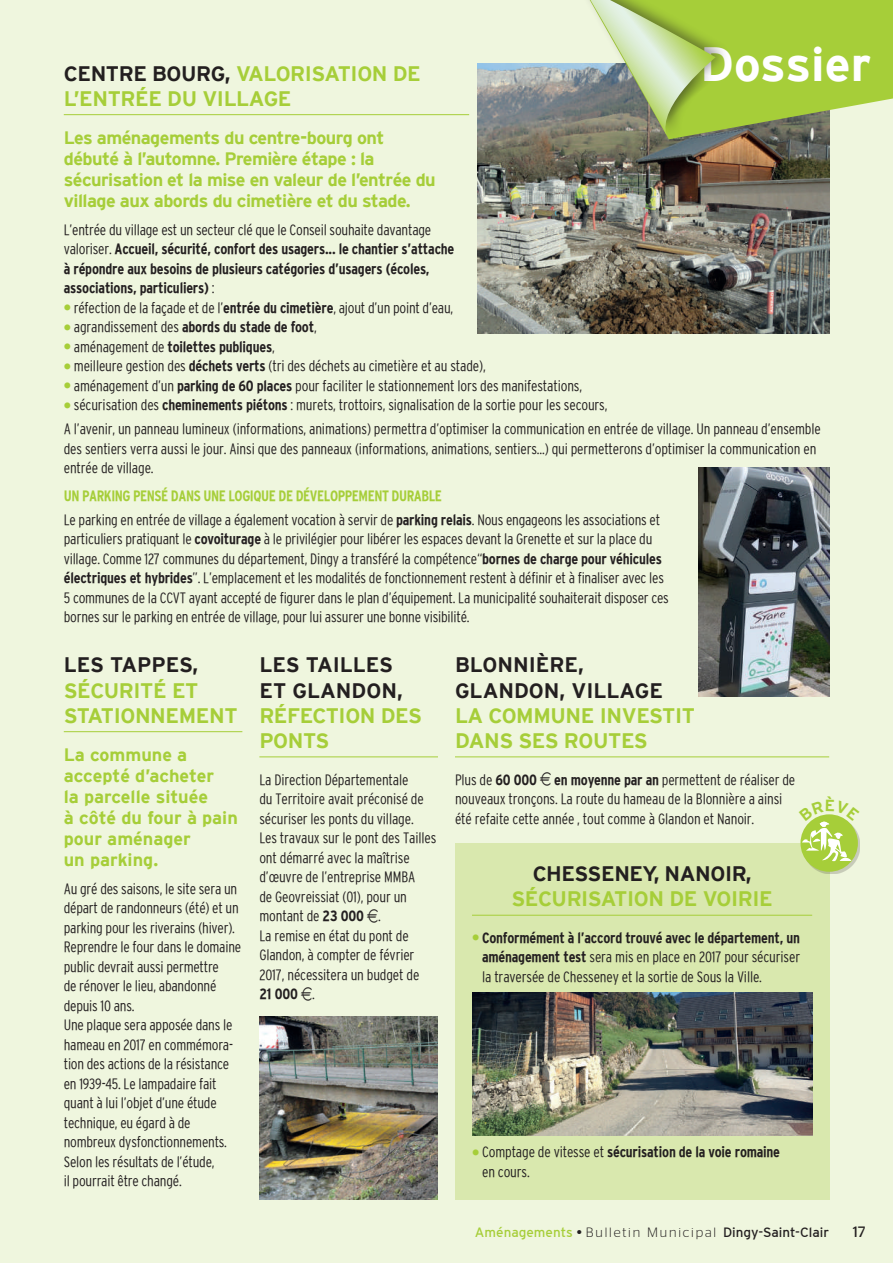
<style>
.page{position:relative;width:893px;height:1263px;background:#eff6de}
.page>*{position:absolute;margin:0;border:0;box-sizing:border-box;transform-origin:0 0}
.t1{font:700 48px "Interstate";color:#fff}
.t2{font:700 21px/25.2px "Interstate";letter-spacing:-.02em;color:#a6ce39}
.t3{font:700 21px/25.2px "Interstate";color:#231f20}
.t4{font:700 21px "Interstate";letter-spacing:-.02em;color:#231f20}
.t5{font:700 18px/21px "Interstate";letter-spacing:-.03em;color:#a6ce39}
.t6{font:700 18px/21px "Interstate";color:#a6ce39}
.t7{font:300 condensed 15px/19.5px "Interstate";letter-spacing:-.015em;color:#231f20}
.t8{font:700 condensed 15px/19.5px "Interstate";letter-spacing:-.015em;color:#231f20}
.t9{font:15px "Stag Sans";color:#231f20}
.t10{font:13.5px "Interstate";color:#231f20}
.s1{color:#231f20}
.s2{font-weight:300}
.s3{font-weight:700;font-size:18px;color:#a6ce39}
.s4{font-weight:700}
.s5{font-size:18px;color:#a6ce39}
.s6{font-weight:700;color:#a6ce39}
.s7{font-family:"Euro Logo";font-weight:400;font-stretch:normal;font-size:13.5px}
.s8{color:#a6ce39}
.s9{font-family:"Stag Sans";font-weight:300}
</style>
<div class="page">
<hr style="left:64px;top:731px;width:178px;height:1px;background:#a6ce39">
<hr style="left:259px;top:756px;width:179px;height:1px;background:#a6ce39">
<hr style="left:64px;top:114px;width:405px;height:1px;background:#a6ce39">
<img style="left:478px;top:64px;width:351px;height:270px">
<img style="left:259px;top:1016px;width:179px;height:183px">
<div style="left:455px;top:843px;width:374px;height:356px;background:#d9e8ae"></div>
<hr style="left:472px;top:915px;width:340px;height:1px;background:#a6ce39">
<div style="left:803px;top:816px;width:57px;height:58px;background:#231f20;opacity:.2"></div>
<div style="left:800px;top:814px;width:58px;height:58px;background:#a6ce39;border-radius:50%"></div>
<div style="left:577px;top:0;width:154px;height:145px;background:#231f20;opacity:.5"></div>
<svg style="left:590px;top:0;width:303px;height:140px"></svg>
<img style="left:472px;top:993px;width:340px;height:142px">
<img style="left:699px;top:468px;width:130px;height:228px">
<hr style="left:455px;top:756px;width:374px;height:1px;background:#a6ce39">
<svg style="left:800px;top:814px;width:60px;height:47px"></svg>
<h1 class="t1" style="left:700px;top:37px;width:172px">Dossier</h1>
<h2 class="t2" style="left:64px;top:60px;width:359px"><span class="s1">CENTRE BOURG,</span> VALORISATION DE<br>L’ENTRÉE DU VILLAGE</h2>
<p class="t5" style="left:64px;top:127px;width:373px">Les aménagements du centre-bourg ont débuté à l’automne. Première étape : la sécurisation et la mise en valeur de l’entrée du village aux abords du cimetière et du stade.</p>
<p class="t8" style="left:64px;top:220px;width:392px"><span class="s2">L’entrée du village est un secteur clé que le Conseil souhaite davantage valoriser.</span> Accueil, sécurité, confort des usagers... le chantier s’attache à répondre aux besoins de plusieurs catégories d’usagers (écoles, associations, particuliers) <span class="s2">:</span></p>
<p class="t7" style="left:64px;top:298px;width:391px"><span class="s3">•</span> réfection de la façade et de l’<span class="s4">entrée du cimetière</span>, ajout d’un point d’eau,</p>
<p class="t8" style="left:64px;top:317px;width:254px"><span class="s5">•</span> <span class="s2">agrandissement des</span> abords du stade de foot<span class="s2">,</span></p>
<p class="t8" style="left:64px;top:337px;width:212px"><span class="s5">•</span> <span class="s2">aménagement de</span> toilettes publiques<span class="s2">,</span></p>
<p class="t7" style="left:64px;top:356px;width:424px"><span class="s3">•</span> meilleure gestion des <span class="s4">déchets verts</span> (tri des déchets au cimetière et au stade),</p>
<p class="t7" style="left:64px;top:376px;width:520px"><span class="s3">•</span> aménagement d’un <span class="s4">parking de 60 places</span> pour faciliter le stationnement lors des manifestations,</p>
<p class="t7" style="left:64px;top:393px;width:759px;line-height:23.7px"><span class="s3">•</span> sécurisation des <span class="s4">cheminements piétons</span> : murets, trottoirs, signalisation de la sortie pour les secours,<br>A l’avenir, un panneau lumineux (informations, animations) permettra d’optimiser la communication en entrée de village. Un panneau d’ensemble</p>
<p class="t7" style="left:64px;top:438px;width:754px">des sentiers verra aussi le jour. Ainsi que des panneaux (informations, animations, sentiers...) qui permetterons d’optimiser la communication en entrée de village.</p>
<p class="t7" style="left:64px;top:484px;width:598px;line-height:23.7px"><span class="s6">UN PARKING PENSÉ DANS UNE LOGIQUE DE DÉVELOPPEMENT DURABLE<br></span>Le parking en entrée de village a également vocation à servir de <span class="s4">parking relais</span>. Nous engageons les associations et</p>
<p class="t7" style="left:64px;top:529px;width:607px">particuliers pratiquant le <span class="s4">covoiturage</span> à le privilégier pour libérer les espaces devant la Grenette et sur la place du village. Comme 127 communes du département, Dingy a transféré la compétence“<span class="s4">bornes de charge pour véhicules électriques et hybrides</span>”. L’emplacement et les modalités de fonctionnement restent à définir et à finaliser avec les 5 communes de la CCVT ayant accepté de figurer dans le plan d’équipement. La municipalité souhaiterait disposer ces bornes sur le parking en entrée de village, pour lui assurer une bonne visibilité.</p>
<h2 class="t3" style="left:64px;top:652px;width:136px">LES TAPPES,</h2>
<h2 class="t2" style="left:64px;top:677px;width:175px">SÉCURITÉ ET<br>STATIONNEMENT</h2>
<p class="t6" style="left:64px;top:744px;width:176px">La commune a accepté d’acheter<br>la parcelle située<br>à côté du four à pain pour aménager<br>un parking.</p>
<p class="t7" style="left:64px;top:879px;width:179px">Au gré des saisons, le site sera un départ de randonneurs (été) et un parking pour les riverains (hiver).<br>Reprendre le four dans le domaine public devrait aussi permettre<br>de rénover le lieu, abandonné depuis 10 ans.<br>Une plaque sera apposée dans le hameau en 2017 en commémora&shy;tion des actions de la résistance en 1939-45. Le lampadaire fait quant à lui l’objet d’une étude technique, eu égard à de nombreux dysfonctionnements.<br>Selon les résultats de l’étude,<br>il pourrait être changé.</p>
<h2 class="t3" style="left:259px;top:652px;width:145px">LES TAILLES<br>ET GLANDON,</h2>
<h2 class="t2" style="left:259px;top:703px;width:164px">RÉFECTION DES<br>PONTS</h2>
<p class="t7" style="left:259px;top:769px;width:178px">La Direction Départementale<br>du Territoire avait préconisé de sécuriser les ponts du village.<br>Les travaux sur le pont des Tailles ont démarré avec la maîtrise d’œuvre de l’entreprise MMBA<br>de Geovreissiat (01), pour un montant de <span class="s4">23 000</span> <span class="s7">E</span>.<br>La remise en état du pont de<br>Glandon, à compter de février<br>2017, nécessitera un budget de<br><span class="s4">21 000</span> <span class="s7">E</span>.</p>
<h2 class="t3" style="left:455px;top:652px;width:210px">BLONNIÈRE,<br>GLANDON, VILLAGE</h2>
<h2 class="t2" style="left:455px;top:703px;width:242px">LA COMMUNE INVESTIT<br>DANS SES ROUTES</h2>
<p class="t7" style="left:455px;top:769px;width:342px">Plus de <span class="s4">60 000</span> <span class="s7">E</span> <span class="s4">en moyenne par an</span> permettent de réaliser de nouveaux tronçons. La route du hameau de la Blonnière a ainsi été refaite cette année , tout comme à Glandon et Nanoir.</p>
<h2 class="t4" style="left:533px;top:862px;width:220px">CHESSENEY, NANOIR,</h2>
<h2 class="t2" style="left:511px;top:886px;width:263px">SÉCURISATION DE VOIRIE</h2>
<p class="t7" style="left:482px;top:928px;width:320px;text-align:justify;text-indent:-10px"><span class="s3">•</span> <span class="s4">Conformément à l’accord trouvé avec le département, un aménagement test</span> sera mis en place en 2017 pour sécuriser la traversée de Chesseney et la sortie de Sous la Ville.</p>
<p class="t7" style="left:482px;top:1142px;width:300px;text-indent:-10px"><span class="s3">•</span> Comptage de vitesse et <span class="s4">sécurisation de la voie romaine </span>en cours.</p>
<p class="t10" style="left:475px;top:1224px;width:356px"><span class="s8">Aménagements</span> • <span class="s9">Bulletin Municipal</span> Dingy-Saint-Clair</p>
<p class="t9" style="left:853px;top:1223px;width:14px">17</p>
</div>
